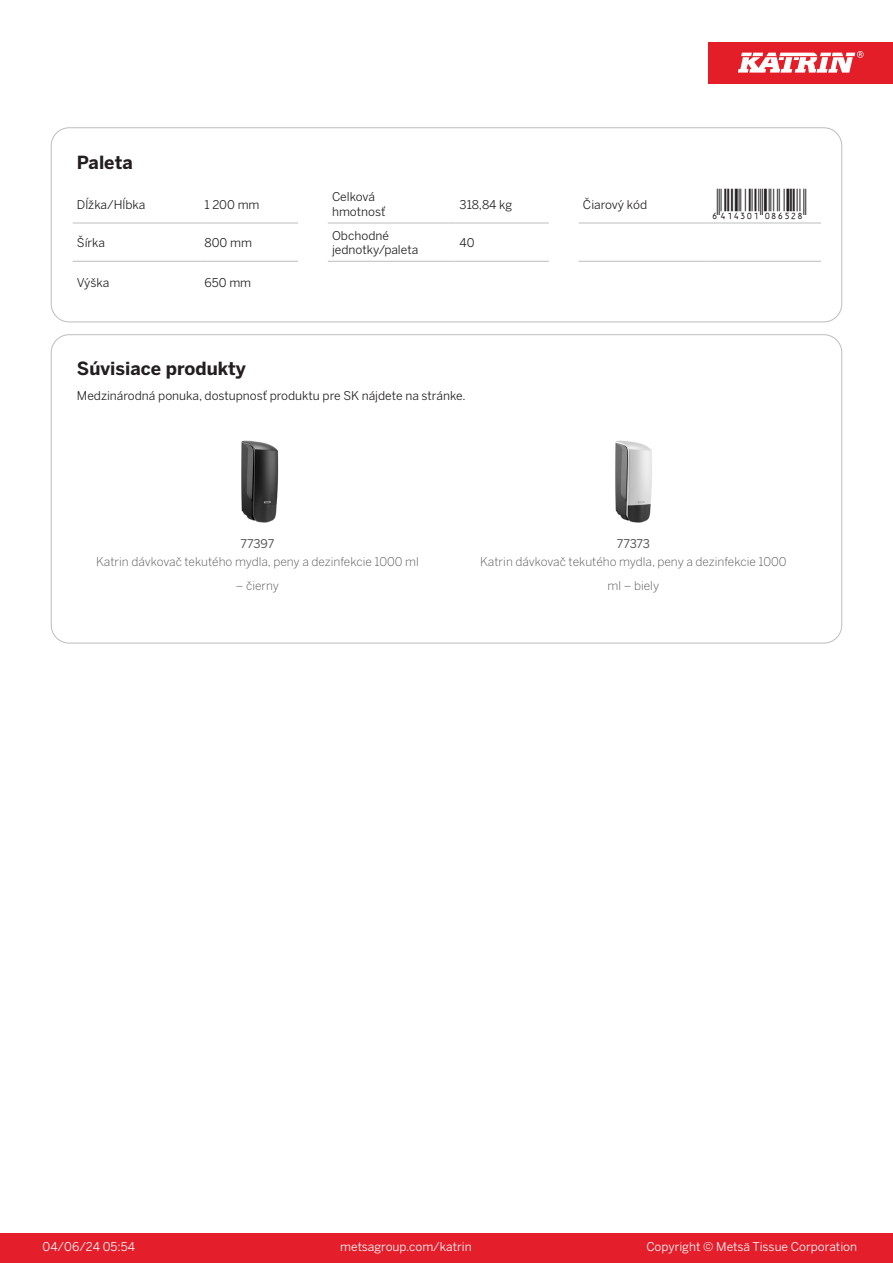
<style>
.page{position:relative;width:893px;height:1263px;background:#fff}
.page>*{position:absolute;margin:0;border:0;box-sizing:border-box;transform-origin:0 0}
.T_EAN{font:30px "Viisas EAN Matala";color:#231f20}
.T_TableHeader{font:700 18px "Benton Sans";color:#231f20}
.T_TableBody{font:12px "Benton Sans";color:#231f20}
.T_RelatedName{font:300 12px/24px "Benton Sans";color:#57585a;text-align:center}
.t1{font:12px "Benton Sans";color:#fff}
.T_RelatedCode{font:12px "Benton Sans";letter-spacing:-.02em;color:#57585a}
</style>
<div class="page">
<div style="left:0;top:1233px;width:893px;height:30px;background:#e41e2b"></div>
<div style="left:708px;top:43px;width:185px;height:41px;background:#e31e28"></div>
<svg style="left:738px;top:51px;width:126px;height:22px"></svg>
<hr style="left:73px;top:223px;width:127px;height:1px;background:#bcbdc0">
<hr style="left:200px;top:223px;width:98px;height:1px;background:#bcbdc0">
<hr style="left:328px;top:223px;width:127px;height:1px;background:#bcbdc0">
<hr style="left:455px;top:223px;width:94px;height:1px;background:#bcbdc0">
<hr style="left:579px;top:223px;width:127px;height:1px;background:#bcbdc0">
<hr style="left:706px;top:223px;width:115px;height:1px;background:#bcbdc0">
<hr style="left:73px;top:261px;width:127px;height:1px;background:#bcbdc0">
<hr style="left:200px;top:261px;width:98px;height:1px;background:#bcbdc0">
<hr style="left:328px;top:261px;width:127px;height:1px;background:#bcbdc0">
<hr style="left:455px;top:261px;width:94px;height:1px;background:#bcbdc0">
<hr style="left:579px;top:261px;width:127px;height:1px;background:#bcbdc0">
<hr style="left:706px;top:261px;width:115px;height:1px;background:#bcbdc0">
<div style="left:51px;top:128px;width:791px;height:194px;border:1px solid #bcbdc0;border-radius:18px"></div>
<img style="left:241px;top:440px;width:38px;height:83px">
<img style="left:615px;top:440px;width:37px;height:83px">
<p class="T_TableHeader" style="left:77px;top:151px;width:57px">Paleta</p>
<p class="T_TableBody" style="left:77px;top:197px;width:70px">Dĺžka/Hĺbka</p>
<p class="T_TableBody" style="left:204px;top:197px;width:57px">1 200 mm</p>
<p class="T_TableBody" style="left:77px;top:235px;width:30px">Šírka</p>
<p class="T_TableBody" style="left:204px;top:235px;width:49px">800 mm</p>
<p class="T_TableBody" style="left:77px;top:276px;width:34px">Výška</p>
<p class="T_TableBody" style="left:204px;top:276px;width:48px">650 mm</p>
<p class="T_TableBody" style="left:332px;top:190px;width:44px">Celková</p>
<p class="T_TableBody" style="left:332px;top:204px;width:55px">hmotnosť</p>
<p class="T_TableBody" style="left:332px;top:228px;width:58px">Obchodné</p>
<p class="T_TableBody" style="left:332px;top:243px;width:88px">jednotky/paleta</p>
<p class="T_TableBody" style="left:460px;top:197px;width:54px">318,84 kg</p>
<p class="T_TableBody" style="left:583px;top:197px;width:66px">Čiarový kód</p>
<p class="T_EAN" style="left:710px;top:188px;width:97px">*6414301086528*</p>
<p class="T_TableBody" style="left:460px;top:235px;width:17px">40</p>
<p class="T_TableHeader" style="left:77px;top:357px;width:171px">Súvisiace produkty</p>
<p class="T_TableBody" style="left:77px;top:388px;width:390px">Medzinárodná ponuka, dostupnosť produktu pre SK nájdete na stránke.</p>
<p class="T_RelatedCode" style="left:241px;top:537px;width:35px">77397</p>
<p class="T_RelatedCode" style="left:617px;top:537px;width:35px">77373</p>
<p class="T_RelatedName" style="left:96px;top:550px;width:324px">Katrin dávkovač tekutého mydla, peny a dezinfekcie 1000 ml</p>
<p class="T_RelatedName" style="left:236px;top:574px;width:45px">– čierny</p>
<p class="T_RelatedName" style="left:480px;top:550px;width:308px">Katrin dávkovač tekutého mydla, peny a dezinfekcie 1000 ml – biely</p>
<p class="t1" style="left:43px;top:1239px;width:94px">04/06/24 05:54</p>
<p class="t1" style="left:340px;top:1239px;width:133px">metsagroup.com/katrin</p>
<p class="t1" style="left:646px;top:1239px;width:212px">Copyright © Metsä Tissue Corporation</p>
</div>
